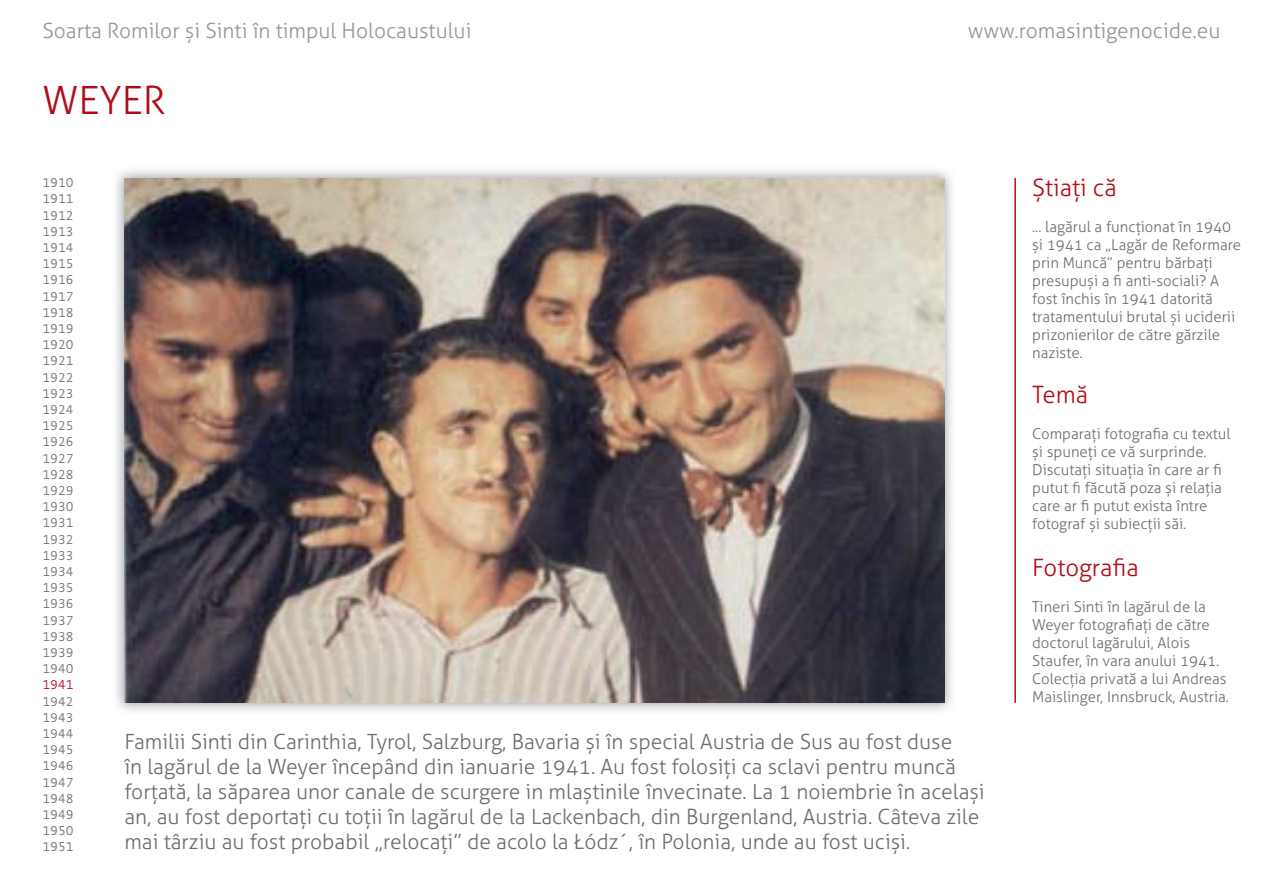
<style>
.page{position:relative;width:1263px;height:893px;background:#fff}
.page>*{position:absolute;margin:0;border:0;box-sizing:border-box;transform-origin:0 0}
.t1{font:300 39px "Aller";color:#b00d15}
.t2{font:300 24px "Aller";color:#b00d15}
.t3{font:300 21px/25.2px "Aller";color:#6c6d70}
.t4{font:300 21px "Aller";color:#939598}
.t5{font:300 15px/18px "Aller";color:#6c6d70}
.t6{font:300 13.5px/16.2px "Strada TF";color:#6c6d70;text-align:justify}
.t7{font:300 13.5px "Strada TF";color:#b00d15}
</style>
<div class="page">
<img style="left:116px;top:170px;width:836px;height:541px">
<img style="left:124px;top:178px;width:820px;height:525px">
<hr style="left:1014px;top:178px;width:2px;height:525px;background:#b00d15">
<h3 class="t4" style="left:43px;top:18px;width:430px">Soarta Romilor și Sinti în timpul Holocaustului</h3>
<h3 class="t4" style="left:968px;top:18px;width:254px">www.romasintigenocide.eu</h3>
<h1 class="t1" style="left:43px;top:76px;width:125px">WEYER</h1>
<p class="t6" style="left:43px;top:175px;width:33px">1910<br>1911<br>1912<br>1913<br>1914<br>1915<br>1916<br>1917<br>1918<br>1919<br>1920<br>1921<br>1922<br>1923<br>1924<br>1925<br>1926<br>1927<br>1928<br>1929<br>1930<br>1931<br>1932<br>1933<br>1934<br>1935<br>1936<br>1937<br>1938<br>1939<br>1940</p>
<p class="t7" style="left:43px;top:677px;width:33px">1941</p>
<p class="t6" style="left:43px;top:693px;width:33px">1942<br>1943<br>1944<br>1945<br>1946<br>1947<br>1948<br>1949<br>1950<br>1951</p>
<p class="t3" style="left:124px;top:729px;width:862px">Familii Sinti din Carinthia, Tyrol, Salzburg, Bavaria și în special Austria de Sus au fost duse<br>în lagărul de la Weyer începând din ianuarie 1941. Au fost folosiți ca sclavi pentru muncă forțată, la săparea unor canale de scurgere in mlaștinile învecinate. La 1 noiembrie în același an, au fost deportați cu toții în lagărul de la Lackenbach, din Burgenland, Austria. Câteva zile mai târziu au fost probabil „relocați” de acolo la Łódz´, în Polonia, unde au fost uciși.</p>
<h2 class="t2" style="left:1032px;top:173px;width:86px">Știați că</h2>
<p class="t5" style="left:1032px;top:217px;width:210px">... lagărul a funcționat în 1940 și 1941 ca „Lagăr de Reformare prin Muncă” pentru bărbați presupuși a fi anti-sociali? A fost închis în 1941 datorită tratamentului brutal și uciderii prizonierilor de către gărzile naziste.</p>
<h2 class="t2" style="left:1032px;top:380px;width:57px">Temă</h2>
<p class="t5" style="left:1032px;top:425px;width:200px">Comparați fotografia cu textul și spuneți ce vă surprinde.<br>Discutați situația în care ar fi putut fi făcută poza și relația care ar fi putut exista între fotograf și subiecții săi.</p>
<h2 class="t2" style="left:1032px;top:553px;width:108px">Fotografia</h2>
<p class="t5" style="left:1032px;top:598px;width:198px">Tineri Sinti în lagărul de la<br>Weyer fotografiați de către doctorul lagărului, Alois<br>Staufer, în vara anului 1941.<br>Colecția privată a lui Andreas<br>Maislinger, Innsbruck, Austria.</p>
</div>
